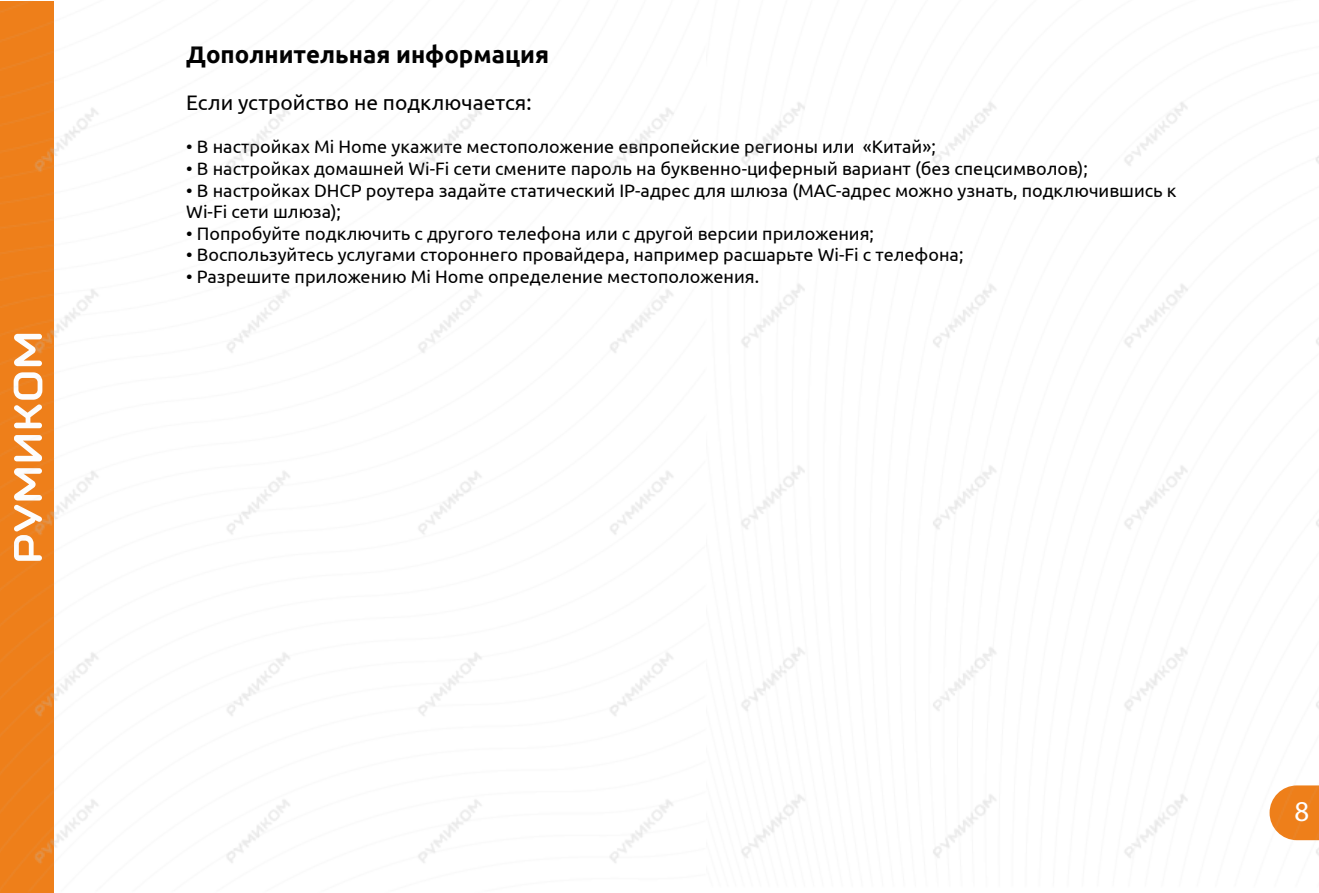
<style>
.page{position:relative;width:1319px;height:893px;background:#fff}
.page>*{position:absolute;margin:0;border:0;box-sizing:border-box;transform-origin:0 0}
.t1{font:28.8px "Myriad Pro";color:#fff}
.t2{font:700 24px "Ubuntu";color:#000}
.t3{font:21px "Ubuntu";color:#000}
.t4{font:18px/21.6px "Ubuntu";color:#000}
</style>
<div class="page">
<img style="left:741px;top:101px;width:577px;height:757px">
<img style="left:0;top:1px;width:674px;height:892px">
<h2 class="t2" style="left:186px;top:40px;width:364px">Дополнительная информация</h2>
<p class="t3" style="left:186px;top:90px;width:347px">Если устройство не подключается:</p>
<p class="t4" style="left:186px;top:136px;width:750px">• В настройках Mi Home укажите местоположение евпропейские регионы или «Китай»;</p>
<p class="t4" style="left:186px;top:157px;width:902px">• В настройках домашней Wi-Fi сети смените пароль на буквенно-циферный вариант (без спецсимволов);</p>
<p class="t4" style="left:186px;top:179px;width:991px">• В настройках DHCP роутера задайте статический IP-адрес для шлюза (MAC-адрес можно узнать, подключившись к<br>Wi-Fi сети шлюза);</p>
<p class="t4" style="left:186px;top:222px;width:689px">• Попробуйте подключить с другого телефона или с другой версии приложения;</p>
<p class="t4" style="left:186px;top:244px;width:778px">• Воспользуйтесь услугами стороннего провайдера, например расшарьте Wi-Fi с телефона;</p>
<p class="t4" style="left:186px;top:265px;width:574px">• Разрешите приложению Mi Home определение местоположения.</p>
<h1 class="t1" style="left:1294px;top:793px;width:16px">8</h1>
</div>
